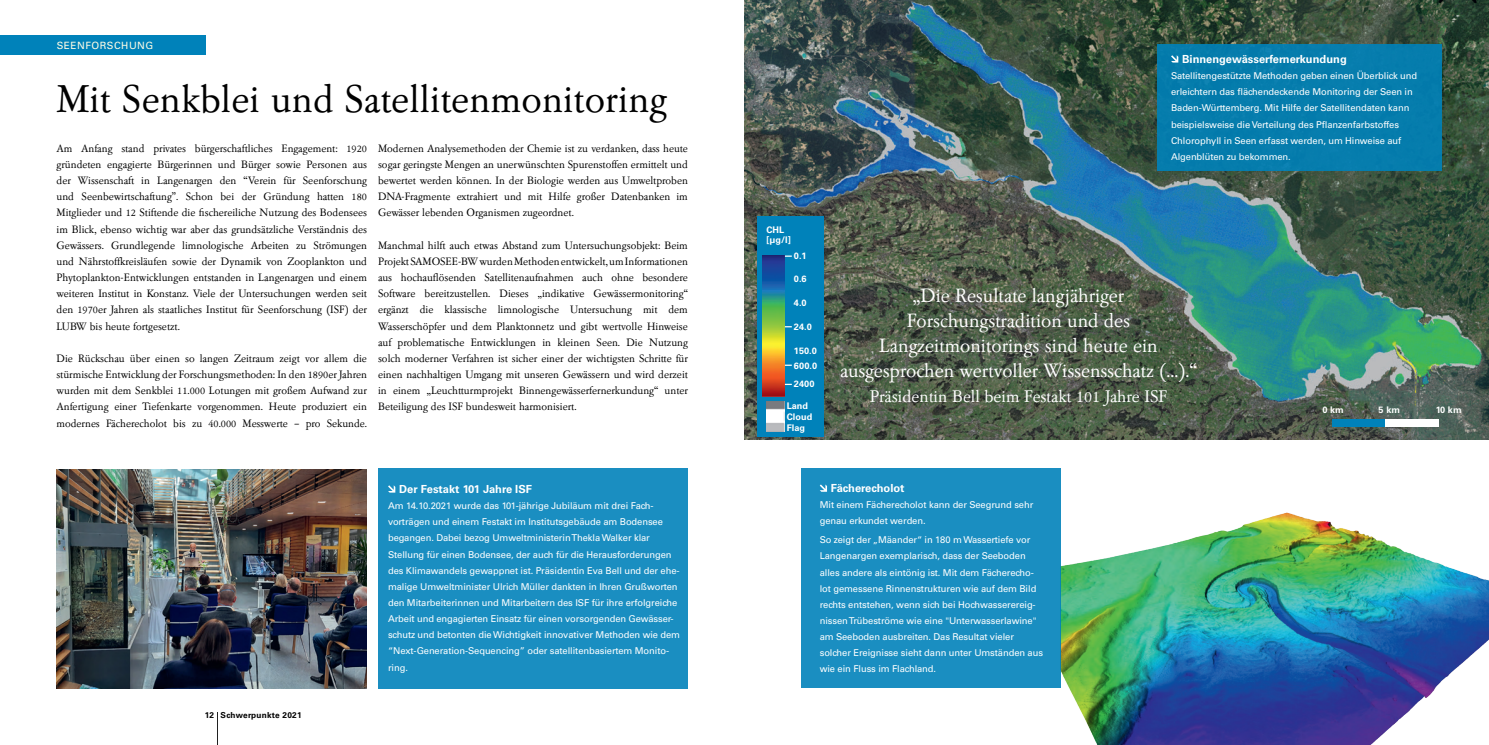
<style>
.page{position:relative;width:1489px;height:745px;background:#fff}
.page>*{position:absolute;margin:0;border:0;box-sizing:border-box;transform-origin:0 0}
.H2-Hauptthema_-_Head{font:40px "Garamontfor LUBWB";letter-spacing:.005em;color:#000}
.Zitat{font:20px "Garamontfor LUBWB";color:#fff}
.Zitat-2{font:17.5px "Garamontfor LUBWB";color:#fff}
.P-Copytext-Block{font:11.12px/16.1px "Garamontfor LUBWB";color:#000;text-align:justify}
.H3-Kastentext_Head{font:700 11.12px "Universfor LUBW 65";color:#fff}
.H1-Rubrik{font:10px "Universfor LUBW 55 Roman";letter-spacing:.05em;color:#fffde5}
.Kastentext{font:9.38px/16.1px "Universfor LUBW 55 Roman";letter-spacing:-.01em;color:#fff}
.t1{font:700 9.12px/10.9px "Universfor LUBW 65";letter-spacing:.005em;color:#fff}
.t2{font:700 8.25px "Universfor LUBW 65";letter-spacing:.03em;color:#000}
</style>
<div class="page">
<hr style="left:217px;top:711px;width:1px;height:33px;background:#000">
<img style="left:744px;top:0;width:744px;height:439px">
<div style="left:0;top:35px;width:206px;height:20px;background:#0082ba"></div>
<div style="left:1156px;top:44px;width:285px;height:127px;background:#067dad"></div>
<svg style="left:1171px;top:55px;width:7px;height:7px"></svg>
<img style="left:57px;top:469px;width:310px;height:218px">
<div style="left:378px;top:467px;width:309px;height:220px;background:#1a8ec1"></div>
<svg style="left:388px;top:485px;width:7px;height:7px"></svg>
<img style="left:1060px;top:510px;width:428px;height:234px">
<div style="left:756px;top:216px;width:67px;height:220px;background:#0082ba"></div>
<img style="left:762px;top:255px;width:22px;height:141px">
<svg style="left:784px;top:383px;width:7px;height:2px"></svg>
<img style="left:766px;top:401px;width:18px;height:30px">
<div style="left:801px;top:468px;width:259px;height:219px;background:#1a8ec1"></div>
<svg style="left:819px;top:484px;width:8px;height:7px"></svg>
<div style="left:1331px;top:419px;width:54px;height:7px;background:#0082ba"></div>
<div style="left:1385px;top:419px;width:53px;height:7px;background:#fff"></div>
<h1 class="H1-Rubrik" style="left:57px;top:39px;width:98px">SEENFORSCHUNG</h1>
<h2 class="H2-Hauptthema_-_Head" style="left:56px;top:77px;width:612px">Mit Senkblei und Satellitenmonitoring</h2>
<p class="P-Copytext-Block" style="left:57px;top:140px;width:312px">Am Anfang stand privates bürgerschaftliches Engagement: 1920 gründeten engagierte Bürgerinnen und Bürger sowie Personen aus der Wissenschaft in Langenargen den “Verein für Seenforschung und Seenbewirtschaftung”. Schon bei der Gründung hatten 180<br>Mitglieder und 12 Stiftende die fischereiliche Nutzung des Bodensees im Blick, ebenso wichtig war aber das grundsätzliche Verständnis des Gewässers. Grundlegende limnologische Arbeiten zu Strömungen und Nährstoffkreisläufen sowie der Dynamik von Zooplankton und Phytoplankton-Entwicklungen entstanden in Langenargen und einem weiteren Institut in Konstanz. Viele der Untersuchungen werden seit den 1970er Jahren als staatliches Institut für Seenforschung (ISF) der LUBW bis heute fortgesetzt.</p>
<p class="P-Copytext-Block" style="left:57px;top:350px;width:312px">Die Rückschau über einen so langen Zeitraum zeigt vor allem die stürmische Entwicklung der Forschungsmethoden: In den 1890er Jahren wurden mit dem Senkblei 11.000 Lotungen mit großem Aufwand zur Anfertigung einer Tiefenkarte vorgenommen. Heute produziert ein modernes Fächerecholot bis zu 40.000 Messwerte – pro Sekunde.</p>
<p class="P-Copytext-Block" style="left:378px;top:140px;width:311px">Modernen Analysemethoden der Chemie ist zu verdanken, dass heute sogar geringste Mengen an unerwünschten Spurenstoffen ermittelt und bewertet werden können. In der Biologie werden aus Umweltproben DNA-Fragmente extrahiert und mit Hilfe großer Datenbanken im Gewässer lebenden Organismen zugeordnet.</p>
<p class="P-Copytext-Block" style="left:378px;top:237px;width:311px">Manchmal hilft auch etwas Abstand zum Untersuchungsobjekt: Beim Projekt SAMOSEE-BW wurden Methoden entwickelt, um Informationen aus hochauflösenden Satellitenaufnahmen auch ohne besondere Software bereitzustellen. Dieses „indikative Gewässermonitoring“ ergänzt die klassische limnologische Untersuchung mit dem Wasserschöpfer und dem Planktonnetz und gibt wertvolle Hinweise auf problematische Entwicklungen in kleinen Seen. Die Nutzung solch moderner Verfahren ist sicher einer der wichtigsten Schritte für einen nachhaltigen Umgang mit unseren Gewässern und wird derzeit in einem „Leuchtturmprojekt Binnengewässerfernerkundung“ unter Beteiligung des ISF bundesweit harmonisiert.</p>
<p class="t2" style="left:205px;top:710px;width:98px">12 Schwerpunkte 2021</p>
<h3 class="H3-Kastentext_Head" style="left:399px;top:482px;width:134px">Der Festakt 101 Jahre ISF</h3>
<p class="Kastentext" style="left:388px;top:497px;width:293px">Am 14.10.2021 wurde das 101-jährige Jubiläum mit drei Fach&shy;vorträgen und einem Festakt im Institutsgebäude am Bodensee begangen. Dabei bezog Umweltministerin Thekla Walker klar Stellung für einen Bodensee, der auch für die Herausforderungen des Klimawandels gewappnet ist. Präsidentin Eva Bell und der ehe&shy;malige Umweltminister Ulrich Müller dankten in Ihren Grußworten den Mitarbeiterinnen und Mitarbeitern des ISF für ihre erfolgreiche Arbeit und engagierten Einsatz für einen vorsorgenden Gewässer&shy;schutz und betonten die Wichtigkeit innovativer Methoden wie dem “Next-Generation-Sequencing” oder satellitenbasiertem Monito&shy;ring.</p>
<p class="t1" style="left:766px;top:224px;width:26px;line-height:10.2px">CHL [µg/l]</p>
<h3 class="H3-Kastentext_Head" style="left:1182px;top:52px;width:166px">Binnengewässerfernerkundung</h3>
<p class="Kastentext" style="left:1170px;top:68px;width:247px">Satellitengestützte Methoden geben einen Überblick und erleichtern das flächendeckende Monitoring der Seen in Baden-Württemberg. Mit Hilfe der Satellitendaten kann beispielsweise die Verteilung des Pflanzenfarbstoffes Chlorophyll in Seen erfasst werden, um Hinweise auf Algenblüten zu bekommen.</p>
<p class="t1" style="left:794px;top:250px;width:14px">0.1</p>
<p class="t1" style="left:794px;top:273px;width:14px">0.6</p>
<p class="t1" style="left:794px;top:297px;width:14px">4.0</p>
<p class="t1" style="left:794px;top:321px;width:19px">24.0</p>
<p class="t1" style="left:794px;top:342px;width:25px;line-height:15.1px">150.0<br>600.0</p>
<p class="t1" style="left:794px;top:378px;width:22px">2400</p>
<p class="t1" style="left:786px;top:400px;width:27px">Land<br>Cloud<br>Flag</p>
<p class="t1" style="left:1322px;top:404px;width:23px">0 km</p>
<p class="t1" style="left:1378px;top:404px;width:23px">5 km</p>
<p class="t1" style="left:1435px;top:404px;width:27px">10 km</p>
<p class="Zitat" style="left:912px;top:284px;width:213px">„Die Resultate langjähriger</p>
<p class="Zitat" style="left:906px;top:309px;width:225px">Forschungstradition und des</p>
<p class="Zitat" style="left:879px;top:334px;width:280px">Langzeitmonitorings sind heute ein</p>
<p class="Zitat" style="left:840px;top:359px;width:358px">ausgesprochen wertvoller Wissensschatz (...).“</p>
<p class="Zitat-2" style="left:869px;top:386px;width:299px">Präsidentin Bell beim Festakt 101 Jahre ISF</p>
<h3 class="H3-Kastentext_Head" style="left:830px;top:481px;width:75px">Fächerecholot</h3>
<p class="Kastentext" style="left:819px;top:496px;width:215px">Mit einem Fächerecholot kann der Seegrund sehr genau erkundet werden.</p>
<p class="Kastentext" style="left:819px;top:531px;width:225px">So zeigt der „Mäander“ in 180 m Wassertiefe vor Langenargen exemplarisch, dass der Seeboden alles andere als eintönig ist. Mit dem Fächerecho&shy;lot gemessene Rinnenstrukturen wie auf dem Bild rechts entstehen, wenn sich bei Hochwasserereig&shy;nissen Trübeströme wie eine "Unterwasserlawine" am Seeboden ausbreiten. Das Resultat vieler solcher Ereignisse sieht dann unter Umständen aus wie ein Fluss im Flachland.</p>
</div>
